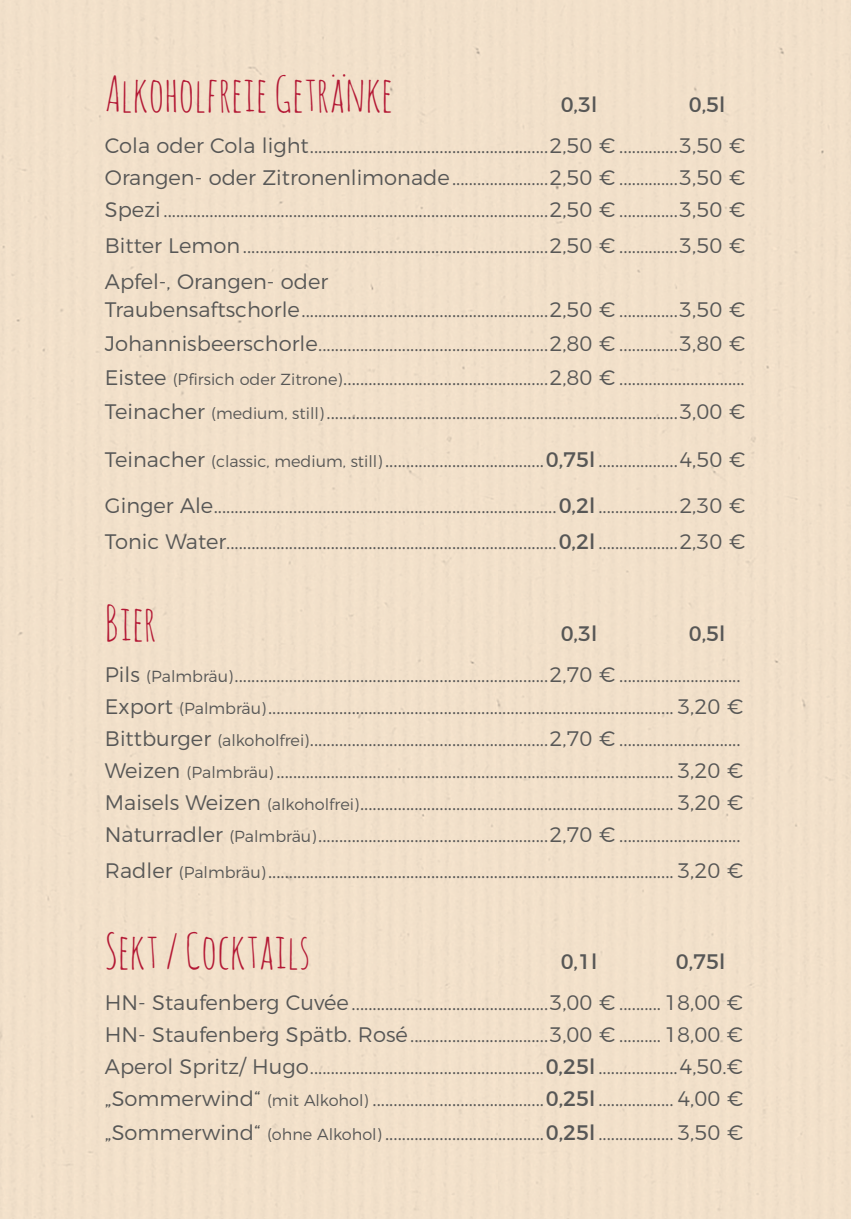
<style>
.page{position:relative;width:851px;height:1219px;background:#fff}
.page>*{position:absolute;margin:0;border:0;box-sizing:border-box;transform-origin:0 0}
.t1{font:48px "Amatic";color:#b31734}
.t2{font:300 21px/32px "Montserrat";color:#575756}
.t3{font:21px "Montserrat";color:#575756}
.s1{font-size:16px}
.s2{font-weight:400}
</style>
<div class="page">
<h1 class="t1" style="left:105px;top:64px;width:289px">Alkoholfreie Getränke</h1>
<p class="t3" style="left:560px;top:88px;width:38px">0,3l</p>
<p class="t3" style="left:688px;top:88px;width:38px">0,5l</p>
<p class="t2" style="left:105px;top:128px;width:641px;text-align:justify">Cola oder Cola light .........................................................2,50 € ..............3,50 € Orangen- oder Zitronenlimonade .......................2,50 € ..............3,50 € Spezi ............................................................................................2,50 € ..............3,50 €</p>
<p class="t2" style="left:105px;top:226px;width:641px;line-height:36px">Bitter Lemon .........................................................................2,50 € ..............3,50 €<br>Apfel-, Orangen- oder</p>
<p class="t2" style="left:105px;top:291px;width:642px;line-height:34px;text-align:justify">Traubensaftschorle ...........................................................2,50 € ..............3,50 € Johannisbeerschorle .......................................................2,80 € ..............3,80 € Eistee <span class="s1">(Pfirsich oder Zitrone)</span> .................................................2,80 € ..............................<br>Teinacher <span class="s1">(medium, still)</span> ....................................................................................3,00 €</p>
<p class="t2" style="left:105px;top:435px;width:642px;line-height:46px">Teinacher <span class="s1">(classic, medium, still)</span> ......................................<span class="s2">0,75l</span> ...................4,50 €<br>Ginger Ale ..................................................................................<span class="s2">0,2l</span> ...................2,30 €</p>
<p class="t2" style="left:105px;top:524px;width:641px">Tonic Water ...............................................................................<span class="s2">0,2l</span> ...................2,30 €</p>
<h1 class="t1" style="left:105px;top:592px;width:53px">Bier</h1>
<p class="t2" style="left:105px;top:611px;width:637px;line-height:40.8px;text-indent:583px"><span class="s2">0,5l<br></span>Pils <span class="s1">(Palmbräu)</span> ...........................................................................2,70 € .............................</p>
<p class="t2" style="left:105px;top:688px;width:640px">Export <span class="s1">(Palmbräu)</span> ................................................................................................. 3,20 € Bittburger <span class="s1">(alkoholfrei)</span> .........................................................2,70 € .............................<br>Weizen <span class="s1">(Palmbräu)</span> ............................................................................................... 3,20 € Maisels Weizen <span class="s1">(alkoholfrei)</span> ........................................................................... 3,20 € Naturradler <span class="s1">(Palmbräu)</span> .......................................................2,70 € .............................</p>
<p class="t2" style="left:105px;top:852px;width:640px">Radler <span class="s1">(Palmbräu)</span> ................................................................................................. 3,20 €</p>
<p class="t3" style="left:560px;top:616px;width:38px">0,3l</p>
<h1 class="t1" style="left:105px;top:920px;width:207px">Sekt / Cocktails</h1>
<p class="t3" style="left:560px;top:945px;width:38px">0,1l</p>
<p class="t3" style="left:675px;top:945px;width:51px">0,75l</p>
<p class="t2" style="left:105px;top:985px;width:640px;text-align:justify">HN- Staufenberg Cuvée ...............................................3,00 € ..........18,00 € HN- Staufenberg Spätb. Rosé .................................3,00 € ..........18,00 € Aperol Spritz/ Hugo ........................................................<span class="s2">0,25l</span> ...................4,50.€ „Sommerwind“ <span class="s1">(mit Alkohol)</span> .........................................<span class="s2">0,25l</span> .................. 4,00 €</p>
<p class="t2" style="left:105px;top:1115px;width:640px">„Sommerwind“ <span class="s1">(ohne Alkohol)</span> ......................................<span class="s2">0,25l</span> .................. 3,50 €</p>
</div>
